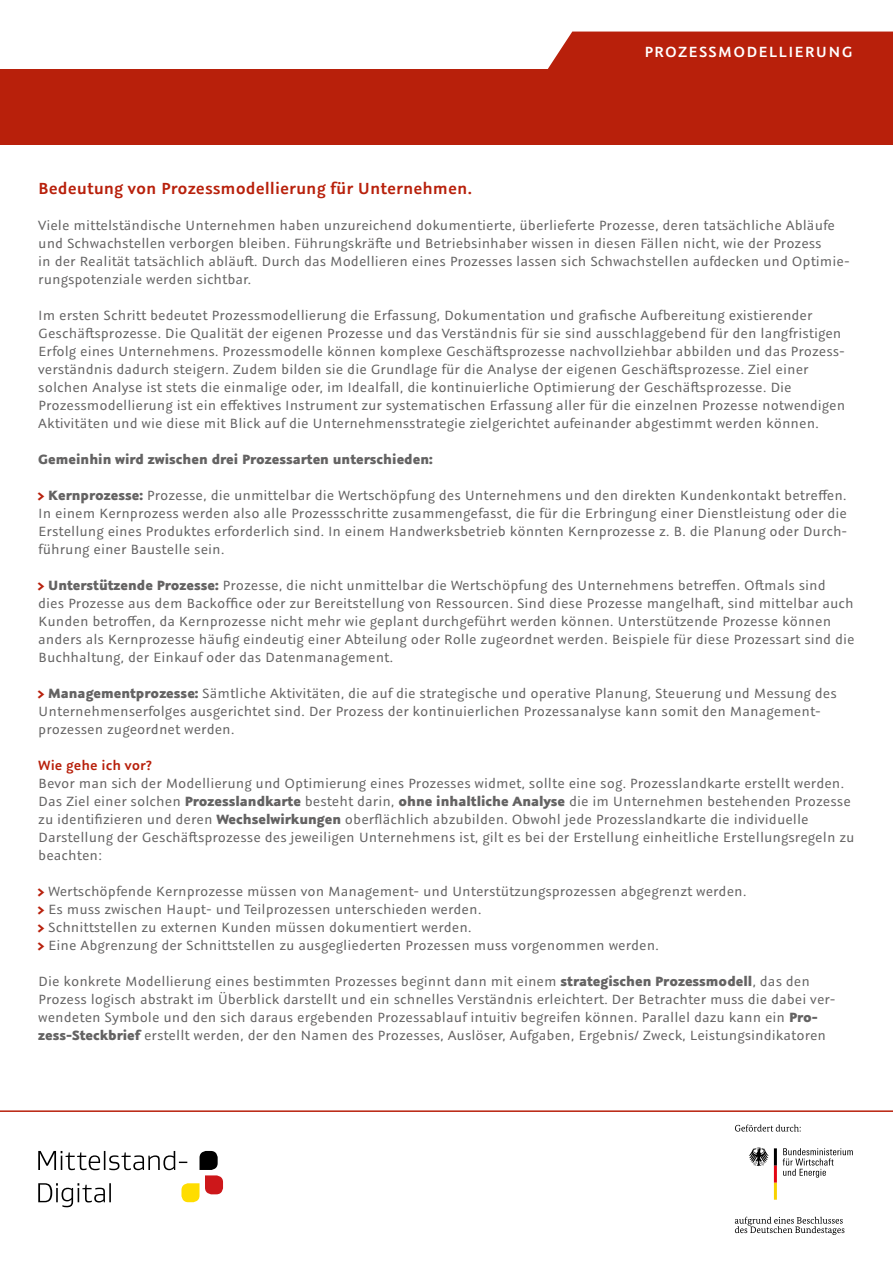
<style>
.page{position:relative;width:893px;height:1263px;background:#fff}
.page>*{position:absolute;margin:0;border:0;box-sizing:border-box;transform-origin:0 0}
.t1{font:600 18px "Graublau Sans";color:#b8200b}
.t2{font:600 16.5px "Graublau Sans";letter-spacing:.075em;color:#fff}
.t3{font:15px/18px "Graublau Sans";color:#646363}
.t4{font:700 15px "Graublau Sans";color:#646363}
.t5{font:600 15px "Graublau Sans";color:#b8200b}
.s1{font-weight:700;color:#b8200b}
.s2{font-weight:700}
</style>
<div class="page">
<div style="left:0;top:69px;width:893px;height:76px;background:#b8200b"></div>
<div style="left:548px;top:32px;width:345px;height:37px;background:#b8200b"></div>
<svg style="left:749px;top:1147px;width:28px;height:53px"></svg>
<svg style="left:783px;top:1148px;width:70px;height:30px"></svg>
<svg style="left:735px;top:1124px;width:66px;height:7px"></svg>
<svg style="left:735px;top:1217px;width:109px;height:18px"></svg>
<svg style="left:38px;top:1151px;width:185px;height:56px"></svg>
<hr style="left:0;top:1110px;width:893px;height:2px;background:#b8200b">
<p class="t2" style="left:644px;top:42px;width:210px">PROZESSMODELLIERUNG</p>
<p class="t1" style="left:38px;top:177px;width:435px">Bedeutung von Prozessmodellierung für Unternehmen.</p>
<p class="t3" style="left:38px;top:216px;width:813px">Viele mittelständische Unternehmen haben unzureichend dokumentierte, überlieferte Prozesse, deren tatsächliche Abläufe und Schwachstellen verborgen bleiben. Führungskräfte und Betriebsinhaber wissen in diesen Fällen nicht, wie der Prozess<br>in der Realität tatsächlich abläuft. Durch das Modellieren eines Prozesses lassen sich Schwachstellen aufdecken und Optimie&shy;rungspotenziale werden sichtbar.</p>
<p class="t3" style="left:38px;top:306px;width:808px">Im ersten Schritt bedeutet Prozessmodellierung die Erfassung, Dokumentation und grafische Aufbereitung existierender Geschäftsprozesse. Die Qualität der eigenen Prozesse und das Verständnis für sie sind ausschlaggebend für den langfristigen Erfolg eines Unternehmens. Prozessmodelle können komplexe Geschäftsprozesse nachvollziehbar abbilden und das Prozess&shy;verständnis dadurch steigern. Zudem bilden sie die Grundlage für die Analyse der eigenen Geschäftsprozesse. Ziel einer solchen Analyse ist stets die einmalige oder, im Idealfall, die kontinuierliche Optimierung der Geschäftsprozesse. Die Prozessmodellierung ist ein effektives Instrument zur systematischen Erfassung aller für die einzelnen Prozesse notwendigen Aktivitäten und wie diese mit Blick auf die Unternehmensstrategie zielgerichtet aufeinander abgestimmt werden können.</p>
<p class="t4" style="left:38px;top:450px;width:396px">Gemeinhin wird zwischen drei Prozessarten unterschieden:</p>
<p class="t3" style="left:38px;top:486px;width:811px;text-align:justify"><span class="s1">&gt;</span> <span class="s2">Kernprozesse:</span> Prozesse, die unmittelbar die Wertschöpfung des Unternehmens und den direkten Kundenkontakt betreffen.<br>In einem Kernprozess werden also alle Prozessschritte zusammengefasst, die für die Erbringung einer Dienstleistung oder die Erstellung eines Produktes erforderlich sind. In einem Handwerksbetrieb könnten Kernprozesse z. B. die Planung oder Durch&shy;führung einer Baustelle sein.</p>
<p class="t3" style="left:38px;top:576px;width:818px"><span class="s1">&gt;</span> <span class="s2">Unterstützende Prozesse:</span> Prozesse, die nicht unmittelbar die Wertschöpfung des Unternehmens betreffen. Oftmals sind dies Prozesse aus dem Backoffice oder zur Bereitstellung von Ressourcen. Sind diese Prozesse mangelhaft, sind mittelbar auch Kunden betroffen, da Kernprozesse nicht mehr wie geplant durchgeführt werden können. Unterstützende Prozesse können anders als Kernprozesse häufig eindeutig einer Abteilung oder Rolle zugeordnet werden. Beispiele für diese Prozessart sind die Buchhaltung, der Einkauf oder das Datenmanagement.</p>
<p class="t3" style="left:38px;top:684px;width:800px"><span class="s1">&gt;</span> <span class="s2">Managementprozesse:</span> Sämtliche Aktivitäten, die auf die strategische und operative Planung, Steuerung und Messung des<br>Unternehmenserfolges ausgerichtet sind. Der Prozess der kontinuierlichen Prozessanalyse kann somit den Management&shy;prozessen zugeordnet werden.</p>
<p class="t5" style="left:38px;top:756px;width:115px">Wie gehe ich vor?</p>
<p class="t3" style="left:38px;top:774px;width:818px">Bevor man sich der Modellierung und Optimierung eines Prozesses widmet, sollte eine sog. Prozesslandkarte erstellt werden.<br>Das Ziel einer solchen <span class="s2">Prozesslandkarte</span> besteht darin, <span class="s2">ohne inhaltliche Analyse</span> die im Unternehmen bestehenden Prozesse zu identifizieren und deren <span class="s2">Wechselwirkungen</span> oberflächlich abzubilden. Obwohl jede Prozesslandkarte die individuelle Darstellung der Geschäftsprozesse des jeweiligen Unternehmens ist, gilt es bei der Erstellung einheitliche Erstellungsregeln zu beachten:</p>
<p class="t3" style="left:38px;top:882px;width:710px"><span class="s1">&gt;</span> Wertschöpfende Kernprozesse müssen von Management- und Unterstützungsprozessen abgegrenzt werden. <span class="s1">&gt;</span> Es muss zwischen Haupt- und Teilprozessen unterschieden werden.<br><span class="s1">&gt;</span> Schnittstellen zu externen Kunden müssen dokumentiert werden.<br><span class="s1">&gt;</span> Eine Abgrenzung der Schnittstellen zu ausgegliederten Prozessen muss vorgenommen werden.</p>
<p class="t3" style="left:38px;top:972px;width:799px">Die konkrete Modellierung eines bestimmten Prozesses beginnt dann mit einem <span class="s2">strategischen Prozessmodell</span>, das den Prozess logisch abstrakt im Überblick darstellt und ein schnelles Verständnis erleichtert. Der Betrachter muss die dabei ver&shy;wendeten Symbole und den sich daraus ergebenden Prozessablauf intuitiv begreifen können. Parallel dazu kann ein <span class="s2">Pro&shy;zess-Steckbrief</span> erstellt werden, der den Namen des Prozesses, Auslöser, Aufgaben, Ergebnis/ Zweck, Leistungsindikatoren</p>
</div>
